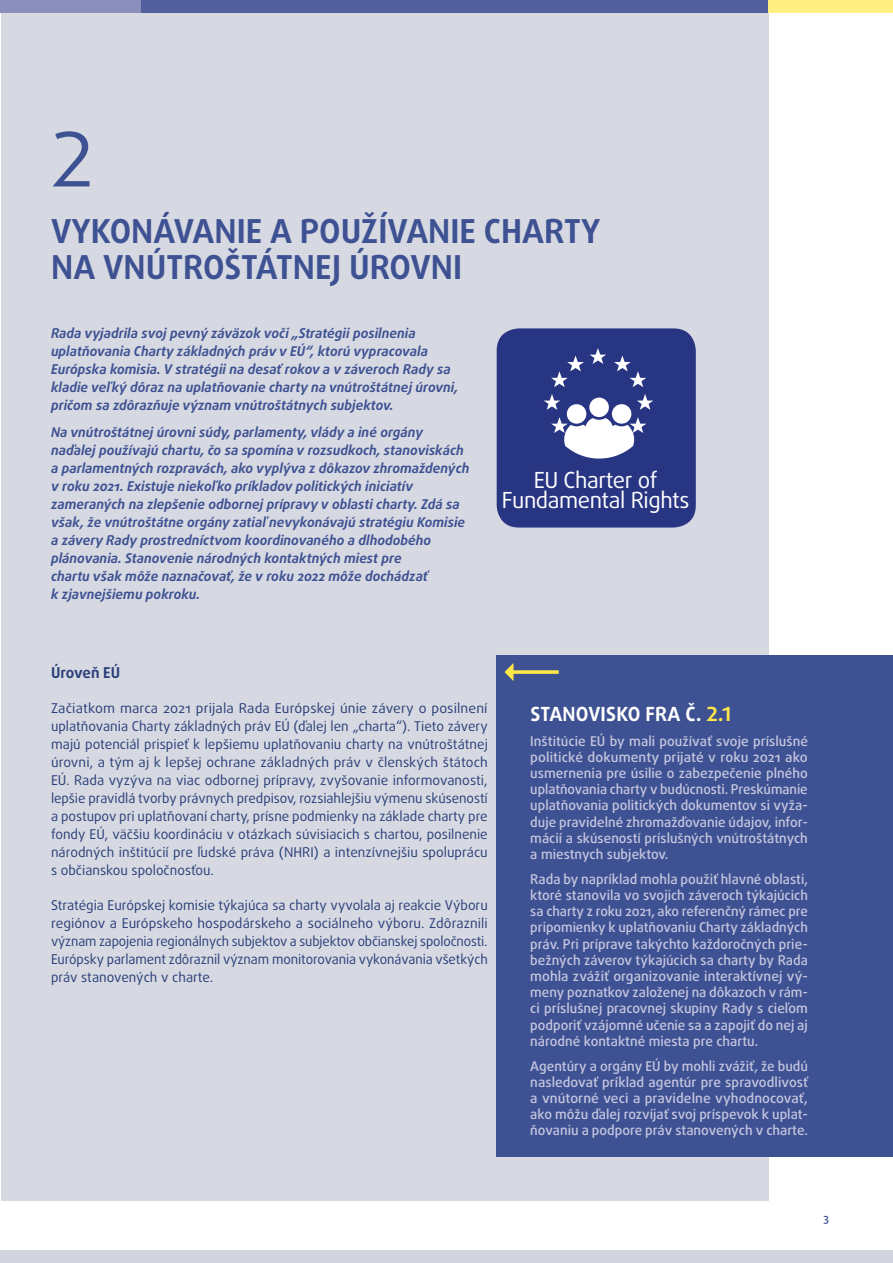
<style>
.page{position:relative;width:893px;height:1263px;background:#fff}
.page>*{position:absolute;margin:0;border:0;box-sizing:border-box;transform-origin:0 0}
.title_1_no{font:75px "Daxline Pro";color:#3e5293}
.title_1{font:700 33px/36px "Daxline Pro";color:#3e5293}
.t1{font:22.2px "Daxline Pro";letter-spacing:-.02em;color:#fff}
.FRAOP_title{font:700 19.5px "Daxline Pro";letter-spacing:.01em;color:#fff}
.title_2{font:700 15px "Daxline Pro";letter-spacing:-.01em;color:#2a3f79}
.FRAOP_body{font:500 13.5px/16.2px "Daxline Pro";color:#c6c6df;text-align:justify}
.body{font:13.5px/18px "Daxline Pro";color:#2a3f79;text-align:justify}
.intro_1{font:italic 700 13.5px/18px "Daxline Pro";color:#3e5293}
.t2{font:500 11.25px "Daxline Pro";color:#3e5293}
.s1{color:#ffe847}
</style>
<div class="page">
<hr style="left:0;top:0;width:1px;height:1201px;background:#d7d9e2">
<div style="left:1px;top:0;width:767px;height:1201px;background:#d7d9e2"></div>
<div style="left:497px;top:328px;width:199px;height:199px;background:#283583;border-radius:22px"></div>
<svg style="left:551px;top:356px;width:33px;height:31px"></svg>
<svg style="left:614px;top:356px;width:32px;height:31px"></svg>
<svg style="left:590px;top:348px;width:16px;height:16px"></svg>
<svg style="left:544px;top:394px;width:109px;height:65px"></svg>
<div style="left:496px;top:655px;width:397px;height:501px;background:#3e5293"></div>
<svg style="left:504px;top:663px;width:55px;height:18px"></svg>
<div style="left:0;top:1250px;width:893px;height:13px;background:#d1d3de"></div>
<div style="left:0;top:0;width:141px;height:13px;background:#8a8ebc"></div>
<div style="left:141px;top:0;width:646px;height:13px;background:#51609d"></div>
<div style="left:769px;top:0;width:124px;height:13px;background:#ffee81"></div>
<p class="title_1_no" style="left:51px;top:110px;width:44px">2</p>
<p class="title_1" style="left:51px;top:213px;width:551px">VYKONÁVANIE A POUŽÍVANIE CHARTY<br>NA VNÚTROŠTÁTNEJ ÚROVNI</p>
<p class="intro_1" style="left:51px;top:324px;width:409px">Rada vyjadrila svoj pevný záväzok voči „Stratégii posilnenia uplatňovania Charty základných práv v EÚ“, ktorú vypracovala Európska komisia. V stratégii na desať rokov a v záveroch Rady sa kladie veľ ký dôraz na uplatňovanie charty na vnútroštátnej úrovni, pričom sa zdôrazňuje význam vnútroštátnych subjektov.</p>
<p class="intro_1" style="left:51px;top:423px;width:420px">Na vnútroštátnej úrovni súdy, parlamenty, vlády a iné orgány naďalej používajú chartu, čo sa spomína v rozsudkoch, stanoviskách a parlamentných rozpravách, ako vyplýva z dôkazov zhromaždených v roku 2021. Existuje niekoľ ko príkladov politických iniciatív zameraných na zlepšenie odbornej prípravy v oblasti charty. Zdá sa však, že vnútroštátne orgány zatiaľ nevykonávajú stratégiu Komisie a závery Rady prostredníctvom koordinovaného a dlhodobého plánovania. Stanovenie národných kontaktných miest pre<br>chartu však môže naznačovať, že v roku 2022 môže dochádzať<br>k zjavnejšiemu pokroku.</p>
<p class="t1" style="left:534px;top:465px;width:125px">EU Charter of</p>
<p class="t1" style="left:502px;top:485px;width:189px">Fundamental Rights</p>
<p class="title_2" style="left:51px;top:663px;width:71px">Úroveň EÚ</p>
<p class="body" style="left:51px;top:699px;width:438px">Začiatkom marca 2021 prijala Rada Európskej únie závery o posilnení uplatňovania Charty základných práv EÚ (ďalej len „charta“). Tieto závery majú potenciál prispieť k lepšiemu uplatňovaniu charty na vnútroštátnej úrovni, a tým aj k lepšej ochrane základných práv v členských štátoch EÚ. Rada vyzýva na viac odbornej prípravy, zvyšovanie informovanosti, lepšie pravidlá tvorby právnych predpisov, rozsiahlejšiu výmenu skúseností a postupov pri uplatňovaní charty, prísne podmienky na základe charty pre fondy EÚ, väčšiu koordináciu v otázkach súvisiacich s chartou, posilnenie národných inštitúcií pre ľudské práva (NHRI) a intenzívnejšiu spoluprácu s občianskou spoločnosťou.</p>
<p class="body" style="left:51px;top:896px;width:438px">Stratégia Európskej komisie týkajúca sa charty vyvolala aj reakcie Výboru regiónov a Európskeho hospodárskeho a sociálneho výboru. Zdôraznili význam zapojenia regionálnych subjektov a subjektov občianskej spoločnosti.<br>Európsky parlament zdôraznil význam monitorovania vykonávania všetkých práv stanovených v charte.</p>
<p class="FRAOP_title" style="left:530px;top:701px;width:202px">STANOVISKO FRA Č. <span class="s1">2.1</span></p>
<p class="FRAOP_body" style="left:530px;top:733px;width:279px">Inštitúcie EÚ by mali používať svoje príslušné politické dokumenty prijaté v roku 2021 ako usmernenia pre úsilie o zabezpečenie plného uplatňovania charty v budúcnosti. Preskúmanie uplatňovania politických dokumentov si vyža&shy;duje pravidelné zhromažďovanie údajov, infor&shy;mácií a skúseností príslušných vnútroštátnych a miestnych subjektov.</p>
<p class="FRAOP_body" style="left:530px;top:871px;width:279px">Rada by napríklad mohla použiť hlavné oblasti, ktoré stanovila vo svojich záveroch týkajúcich sa charty z roku 2021, ako referenčný rámec pre pripomienky k uplatňovaniu Charty základných práv. Pri príprave takýchto každoročných prie&shy;bežných záverov týkajúcich sa charty by Rada mohla zvážiť organizovanie interaktívnej vý&shy;meny poznatkov založenej na dôkazoch v rám&shy;ci príslušnej pracovnej skupiny Rady s cieľom podporiť vzájomné učenie sa a zapojiť do nej aj národné kontaktné miesta pre chartu.</p>
<p class="FRAOP_body" style="left:530px;top:1057px;width:279px">Agentúry a orgány EÚ by mohli zvážiť, že budú nasledovať príklad agentúr pre spravodlivosť a vnútorné veci a pravidelne vyhodnocovať, ako môžu ďalej rozvíjať svoj príspevok k uplat&shy;ňovaniu a podpore práv stanovených v charte.</p>
<p class="t2" style="left:824px;top:1210px;width:7px">3</p>
</div>
